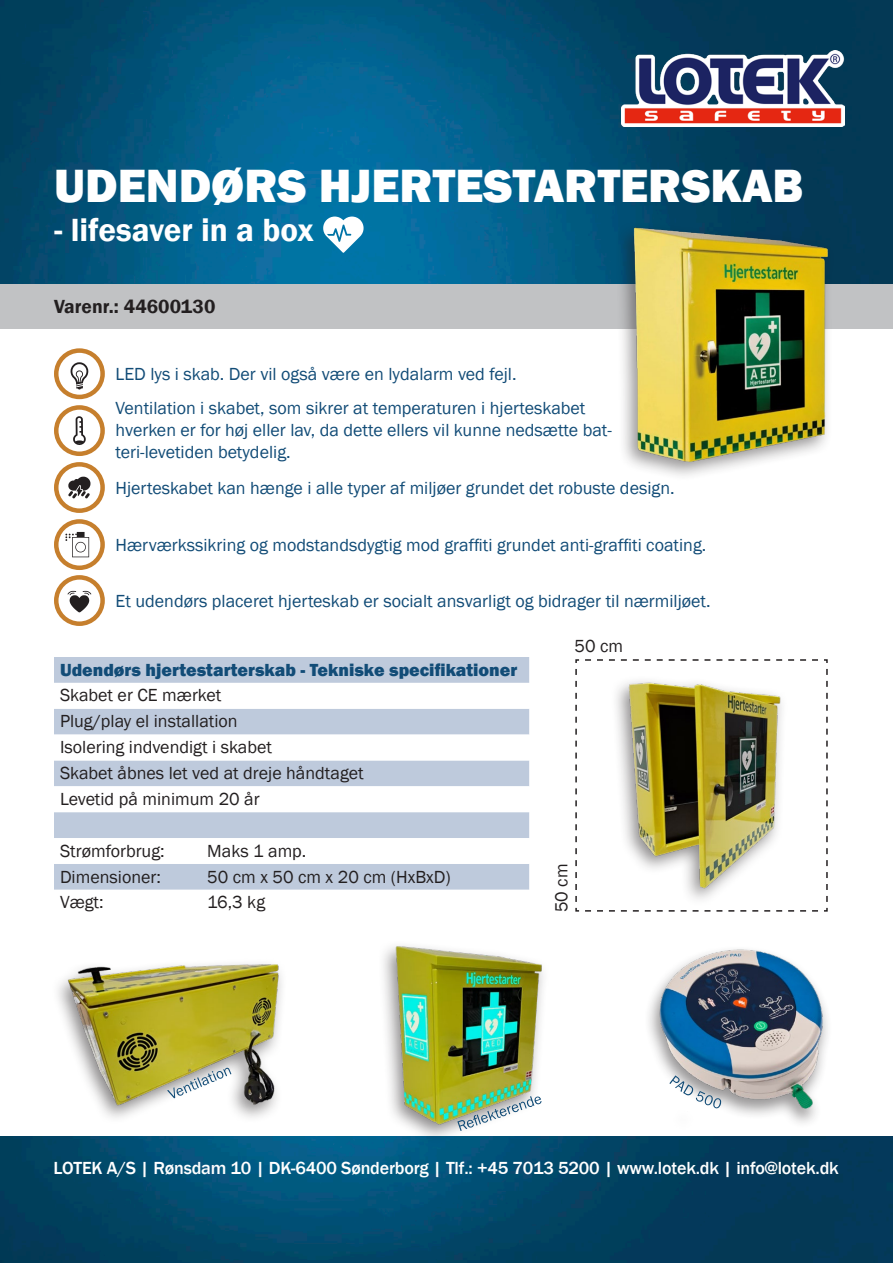
<style>
.page{position:relative;width:893px;height:1263px;background:#fff}
.page>*{position:absolute;margin:0;border:0;box-sizing:border-box;transform-origin:0 0}
.t1{font:800 48px "Franklin Gothic";color:#fff}
.t2{font:600 33px "Franklin Gothic";color:#fff}
.t3{font:600 19.5px "Franklin Gothic";color:#231f20}
.t4{font:18px/21.6px "Franklin Gothic";color:#124c77}
.t5{font:18px "Franklin Gothic";color:#231f20}
.t6{font:500 18px "Franklin Gothic";letter-spacing:-.01em;color:#fff}
.t7{font:800 18px "Franklin Gothic";color:#124c77}
</style>
<div class="page">
<img style="left:0;top:0;width:893px;height:1263px">
<img style="left:622px;top:51px;width:222px;height:76px">
<div style="left:0;top:309px;width:893px;height:826px;background:#fff"></div>
<div style="left:0;top:285px;width:893px;height:44px;background:#c1c2c4"></div>
<div style="left:614px;top:221px;width:222px;height:260px;background:#231f20;opacity:.47"></div>
<img style="left:622px;top:221px;width:214px;height:246px">
<img style="left:648px;top:949px;width:180px;height:174px">
<svg style="left:322px;top:217px;width:43px;height:36px"></svg>
<div style="left:54px;top:657px;width:475px;height:26px;background:#becadc"></div>
<svg style="left:54px;top:709px;width:475px;height:181px;fill:#becadc"></svg>
<svg style="left:68px;top:477px;width:22px;height:21px"></svg>
<svg style="left:68px;top:591px;width:23px;height:21px"></svg>
<svg style="left:71px;top:362px;width:17px;height:27px"></svg>
<svg style="left:65px;top:532px;width:24px;height:25px"></svg>
<svg style="left:73px;top:416px;width:13px;height:29px"></svg>
<div style="left:54px;top:348px;width:51px;height:51px;border:4px solid #c67f2d;border-radius:50%"></div>
<div style="left:54px;top:405px;width:51px;height:51px;border:4px solid #c67f2d;border-radius:50%"></div>
<div style="left:54px;top:462px;width:51px;height:51px;border:4px solid #c67f2d;border-radius:50%"></div>
<div style="left:54px;top:519px;width:51px;height:51px;border:4px solid #c67f2d;border-radius:50%"></div>
<div style="left:54px;top:575px;width:51px;height:51px;border:4px solid #c67f2d;border-radius:50%"></div>
<svg style="left:575px;top:659px;width:253px;height:253px"></svg>
<img style="left:583px;top:660px;width:213px;height:252px">
<img style="left:63px;top:964px;width:219px;height:154px">
<svg style="left:167px;top:1068px;width:64px;height:30px"></svg>
<div style="left:377px;top:940px;width:173px;height:204px;background:#231f20;opacity:.52"></div>
<img style="left:391px;top:940px;width:159px;height:185px">
<svg style="left:457px;top:1096px;width:85px;height:35px"></svg>
<svg style="left:669px;top:1075px;width:52px;height:33px"></svg>
<p class="t1" style="left:54px;top:155px;width:751px">UDENDØRS HJERTESTARTERSKAB</p>
<p class="t2" style="left:54px;top:210px;width:261px">- lifesaver in a box</p>
<p class="t3" style="left:54px;top:295px;width:163px">Varenr.: 44600130</p>
<p class="t4" style="left:116px;top:364px;width:402px">LED lys i skab. Der vil også være en lydalarm ved fejl.</p>
<p class="t4" style="left:116px;top:398px;width:498px">Ventilation i skabet, som sikrer at temperaturen i hjerteskabet hverken er for høj eller lav, da dette ellers vil kunne nedsætte bat&shy;teri-levetiden betydelig.</p>
<p class="t4" style="left:116px;top:477px;width:561px">Hjerteskabet kan hænge i alle typer af miljøer grundet det robuste design.</p>
<p class="t4" style="left:116px;top:534px;width:592px">Hærværkssikring og modstandsdygtig mod graffiti grundet anti-graffiti coating.</p>
<p class="t4" style="left:116px;top:590px;width:596px">Et udendørs placeret hjerteskab er socialt ansvarligt og bidrager til nærmiljøet.</p>
<p class="t7" style="left:60px;top:658px;width:459px">Udendørs hjertestarterskab - Tekniske specifikationer</p>
<p class="t5" style="left:60px;top:684px;width:163px">Skabet er CE mærket</p>
<p class="t5" style="left:60px;top:710px;width:179px">Plug/play el installation</p>
<p class="t5" style="left:60px;top:736px;width:213px">Isolering indvendigt i skabet</p>
<p class="t5" style="left:60px;top:762px;width:305px">Skabet åbnes let ved at dreje håndtaget</p>
<p class="t5" style="left:60px;top:788px;width:201px">Levetid på minimum 20 år</p>
<p class="t5" style="left:60px;top:839px;width:106px">Strømforbrug:</p>
<p class="t5" style="left:207px;top:839px;width:101px">Maks 1 amp.</p>
<p class="t5" style="left:60px;top:865px;width:102px">Dimensioner:</p>
<p class="t5" style="left:207px;top:865px;width:245px">50 cm x 50 cm x 20 cm (HxBxD)</p>
<p class="t5" style="left:60px;top:891px;width:45px">Vægt:</p>
<p class="t5" style="left:207px;top:891px;width:60px">16,3 kg</p>
<p class="t5" style="left:575px;top:634px;width:50px">50 cm</p>
<p class="t5" style="left:550px;top:912px;width:50px;rotate:-90deg">50 cm</p>
<p class="t6" style="left:53px;top:1156px;width:787px">LOTEK A/S | Rønsdam 10 | DK-6400 Sønderborg | Tlf.: +45 7013 5200 | www.lotek.dk | info@lotek.dk</p>
</div>
